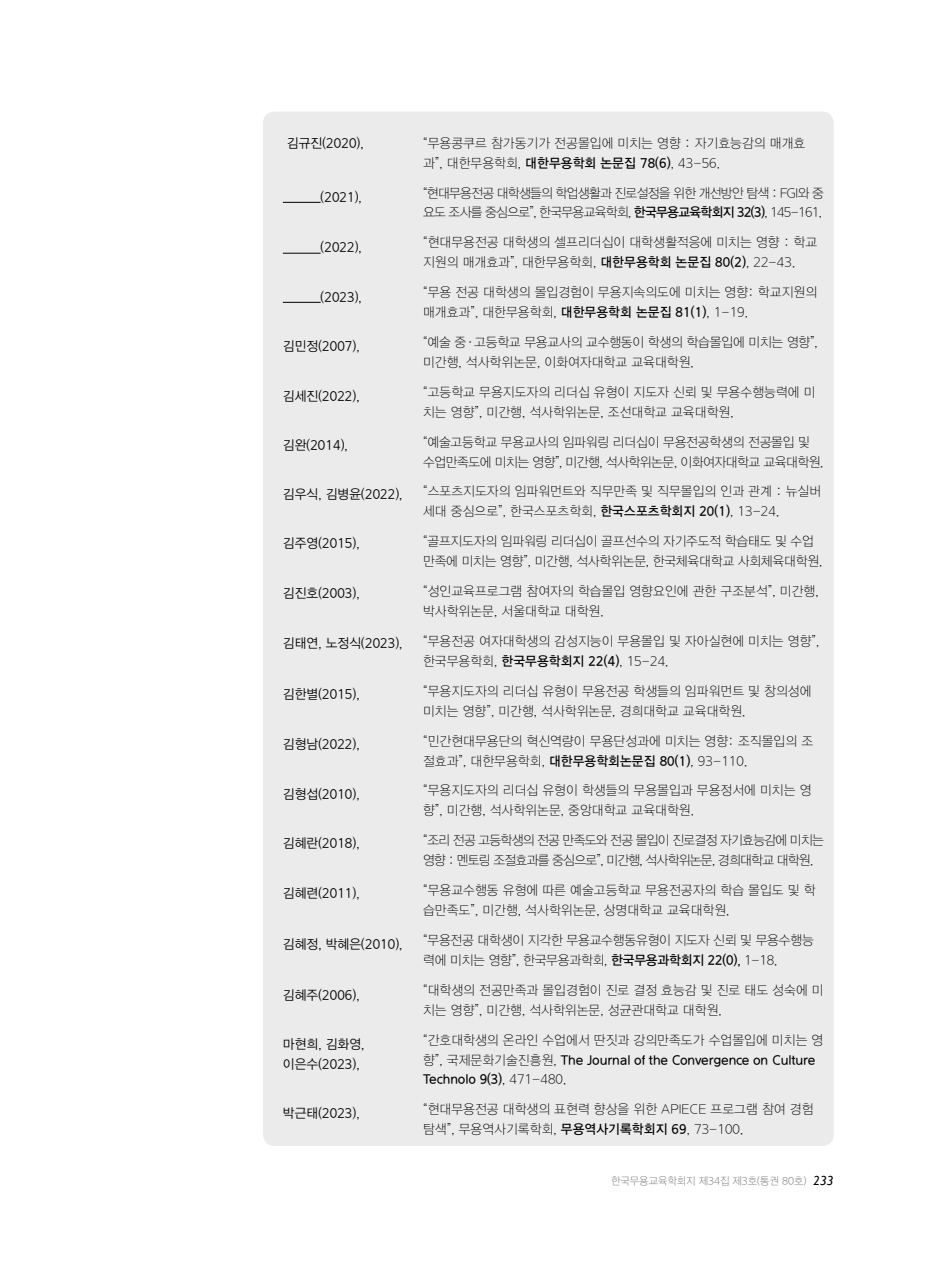
<style>
.page{position:relative;width:933px;height:1270px;background:#fff}
.page>*{position:absolute;margin:0;border:0;box-sizing:border-box;transform-origin:0 0}
.t1{font:13.12px/19.9px "DX Ngo Std 10";letter-spacing:.01em;color:#000;scale:.95 1}
.t2{font:13.12px/19.9px "DX Ngo Std 20";letter-spacing:.01em;color:#000;scale:.95 1}
.t3{font:13.12px/19.9px "DX Ngo Std 10";letter-spacing:-.01em;color:#000;scale:.95 1}
.t4{font:13.12px/19.9px "DX Ngo Std 10";letter-spacing:-.05em;color:#000;scale:.95 1}
.t5{font:13.12px/19.9px "DX Ngo Std 10";letter-spacing:-.03em;color:#000;scale:.95 1}
.t6{font:13.12px/19.9px "DX Ngo Std 30";letter-spacing:-.01em;color:#000;scale:.95 1}
.t7{font:10.5px "DX Ngo Std 10";color:#6d6e71;scale:.95 1}
.s1{font-family:"DX Ngo Std 30"}
.s2{font-family:"DX Ngo Std 10"}
.s3{font-family:"Gill Sans";font-style:italic;font-size:13.12px;color:#000}
</style>
<div class="page">
<div style="left:263px;top:112px;width:570px;height:1034px;background:#ebebec;border-radius:11px"></div>
<hr style="left:283px;top:202px;width:37px;height:1px;background:#000">
<hr style="left:283px;top:253px;width:37px;height:1px;background:#000">
<hr style="left:283px;top:302px;width:37px;height:1px;background:#000">
<p class="t2" style="left:287px;top:133px;width:82px">김규진(2020),</p>
<p class="t2" style="left:320px;top:187px;width:45px">(2021),</p>
<p class="t2" style="left:320px;top:238px;width:45px">(2022),</p>
<p class="t2" style="left:320px;top:287px;width:45px">(2023),</p>
<p class="t2" style="left:283px;top:336px;width:82px">김민정(2007),</p>
<p class="t2" style="left:283px;top:386px;width:82px">김세진(2022),</p>
<p class="t2" style="left:283px;top:436px;width:70px">김완(2014),</p>
<p class="t2" style="left:283px;top:484px;width:127px">김우식, 김병윤(2022),</p>
<p class="t2" style="left:283px;top:534px;width:82px">김주영(2015),</p>
<p class="t2" style="left:283px;top:584px;width:82px">김진호(2003),</p>
<p class="t2" style="left:283px;top:634px;width:127px">김태연, 노정식(2023),</p>
<p class="t2" style="left:283px;top:685px;width:82px">김한별(2015),</p>
<p class="t2" style="left:283px;top:735px;width:82px">김형남(2022),</p>
<p class="t2" style="left:283px;top:784px;width:82px">김형섭(2010),</p>
<p class="t2" style="left:283px;top:834px;width:82px">김혜란(2018),</p>
<p class="t2" style="left:283px;top:884px;width:82px">김혜련(2011),</p>
<p class="t2" style="left:283px;top:935px;width:127px">김혜정, 박혜은(2010),</p>
<p class="t2" style="left:283px;top:986px;width:82px">김혜주(2006),</p>
<p class="t2" style="left:283px;top:1035px;width:87px">마현희, 김화영, 이은수(2023),</p>
<p class="t2" style="left:283px;top:1104px;width:82px">박근태(2023),</p>
<p class="t1" style="left:423px;top:133px;width:404px">“무용콩쿠르 참가동기가 전공몰입에 미치는 영향 : 자기효능감의 매개효 과”, 대한무용학회, <span class="s1">대한무용학회 논문집 78(6)</span>, 43-56.</p>
<p class="t4" style="left:423px;top:183px;width:423px">“현대무용전공 대학생들의 학업생활과 진로설정을 위한 개선방안 탐색 : FGI와 중 요도 조사를 중심으로”, 한국무용교육학회, <span class="s1">한국무용교육학회지 32(3)</span>, 145-161.</p>
<p class="t1" style="left:423px;top:233px;width:416px">“현대무용전공 대학생의 셀프리더십이 대학생활적응에 미치는 영향 : 학교 지원의 매개효과”, 대한무용학회, <span class="s1">대한무용학회 논문집 80(2)</span>, 22-43.</p>
<p class="t1" style="left:423px;top:283px;width:416px">“무용 전공 대학생의 몰입경험이 무용지속의도에 미치는 영향: 학교지원의 매개효과”, 대한무용학회, <span class="s1">대한무용학회 논문집 81(1)</span>, 1-19.</p>
<p class="t3" style="left:423px;top:333px;width:417px">“예술 중·고등학교 무용교사의 교수행동이 학생의 학습몰입에 미치는 영향”, 미간행, 석사학위논문, 이화여자대학교 교육대학원.</p>
<p class="t1" style="left:423px;top:383px;width:414px">“고등학교 무용지도자의 리더십 유형이 지도자 신뢰 및 무용수행능력에 미 치는 영향”, 미간행, 석사학위논문, 조선대학교 교육대학원.</p>
<p class="t5" style="left:423px;top:432px;width:423px">“예술고등학교 무용교사의 임파워링 리더십이 무용전공학생의 전공몰입 및 수업만족도에 미치는 영향”, 미간행, 석사학위논문, 이화여자대학교 교육대학원.</p>
<p class="t1" style="left:423px;top:482px;width:420px">“스포츠지도자의 임파워먼트와 직무만족 및 직무몰입의 인과 관계 : 뉴실버 세대 중심으로”, 한국스포츠학회, <span class="s1">한국스포츠학회지 20(1)</span>, 13-24.</p>
<p class="t3" style="left:423px;top:532px;width:421px">“골프지도자의 임파워링 리더십이 골프선수의 자기주도적 학습태도 및 수업 만족에 미치는 영향”, 미간행, 석사학위논문, 한국체육대학교 사회체육대학원.</p>
<p class="t1" style="left:423px;top:582px;width:418px">“성인교육프로그램 참여자의 학습몰입 영향요인에 관한 구조분석”, 미간행, 박사학위논문, 서울대학교 대학원.</p>
<p class="t1" style="left:423px;top:632px;width:418px">“무용전공 여자대학생의 감성지능이 무용몰입 및 자아실현에 미치는 영향”, 한국무용학회, <span class="s1">한국무용학회지 22(4)</span>, 15-24.</p>
<p class="t1" style="left:423px;top:681px;width:410px">“무용지도자의 리더십 유형이 무용전공 학생들의 임파워먼트 및 창의성에 미치는 영향”, 미간행, 석사학위논문, 경희대학교 교육대학원.</p>
<p class="t1" style="left:423px;top:731px;width:412px">“민간현대무용단의 혁신역량이 무용단성과에 미치는 영향: 조직몰입의 조 절효과”, 대한무용학회, <span class="s1">대한무용학회논문집 80(1)</span>, 93-110.</p>
<p class="t1" style="left:423px;top:781px;width:410px">“무용지도자의 리더십 유형이 학생들의 무용몰입과 무용정서에 미치는 영 향”, 미간행, 석사학위논문, 중앙대학교 교육대학원.</p>
<p class="t4" style="left:423px;top:831px;width:423px">“조리 전공 고등학생의 전공 만족도와 전공 몰입이 진로결정 자기효능감에 미치는 영향 : 멘토링 조절효과를 중심으로”, 미간행, 석사학위논문, 경희대학교 대학원.</p>
<p class="t1" style="left:423px;top:881px;width:414px">“무용교수행동 유형에 따른 예술고등학교 무용전공자의 학습 몰입도 및 학 습만족도”, 미간행, 석사학위논문, 상명대학교 교육대학원.</p>
<p class="t3" style="left:423px;top:931px;width:413px">“무용전공 대학생이 지각한 무용교수행동유형이 지도자 신뢰 및 무용수행능 력에 미치는 영향”, 한국무용과학회, <span class="s1">한국무용과학회지 22(0),</span> 1-18.</p>
<p class="t1" style="left:423px;top:980px;width:423px">“대학생의 전공만족과 몰입경험이 진로 결정 효능감 및 진로 태도 성숙에 미 치는 영향”, 미간행, 석사학위논문, 성균관대학교 대학원.</p>
<p class="t1" style="left:423px;top:1030px;width:423px">“간호대학생의 온라인 수업에서 딴짓과 강의만족도가 수업몰입에 미치는 영</p>
<p class="t6" style="left:423px;top:1050px;width:414px"><span class="s2">향”, 국제문화기술진흥원,</span> The Journal of the Convergence on Culture<br>Technolo 9(3)<span class="s2">, 471-480.</span></p>
<p class="t1" style="left:423px;top:1100px;width:412px">“현대무용전공 대학생의 표현력 향상을 위한 APIECE 프로그램 참여 경험 탐색”, 무용역사기록학회, <span class="s1">무용역사기록학회지 69</span>, 73-100.</p>
<p class="t7" style="left:611px;top:1175px;width:236px">한국무용교육학회지 제34집 제3호(통권 80호) <span class="s3">233</span></p>
</div>
